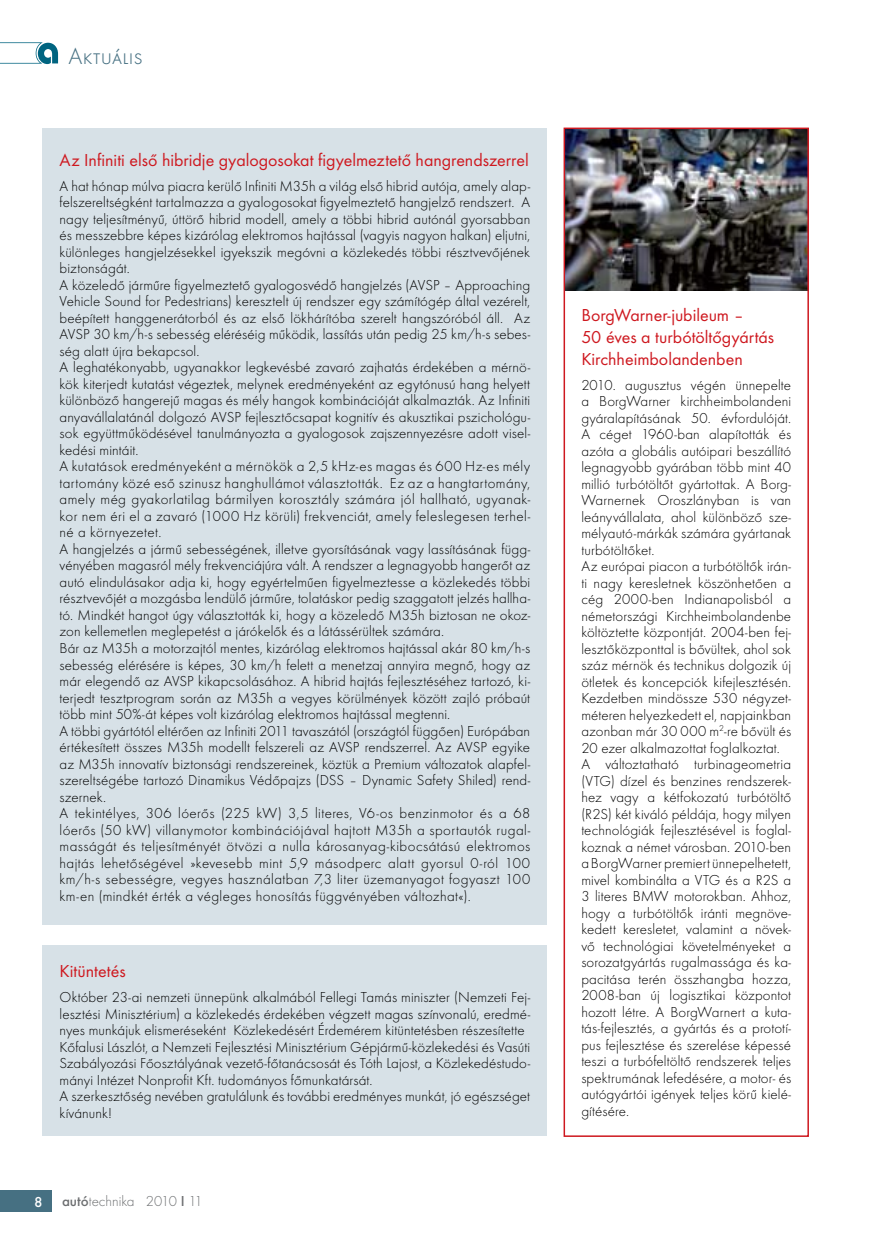
<style>
.page{position:relative;width:872px;height:1246px;background:#fff}
.page>*{position:absolute;margin:0;border:0;box-sizing:border-box;transform-origin:0 0}
.t1{font:300 24px "Futura TOT";color:#467082}
.t2{font:18px/21.6px "Futura TOT Boo";color:#ce181f}
.t3{font:300 15px/16.5px "Futura TOT";letter-spacing:.005em;color:#000}
.t4{font:300 15px "Futura TOT";color:#6d6f71}
.t5{font:500 15px "Futura TOT";color:#fff}
.s1{font-weight:500}
</style>
<div class="page">
<div style="left:0;top:1191px;width:51px;height:21px;background:#467082"></div>
<svg style="left:0;top:42px;width:58px;height:22px"></svg>
<img style="left:566px;top:131px;width:240px;height:160px">
<div style="left:563px;top:128px;width:246px;height:1009px;border:2px solid #ce181f"></div>
<div style="left:43px;top:128px;width:504px;height:797px;background:#d7e1e7"></div>
<div style="left:43px;top:945px;width:504px;height:191px;background:#d7e1e7"></div>
<h1 class="t1" style="left:68px;top:43px;width:76px">Aktuális</h1>
<p class="t2" style="left:60px;top:149px;width:471px">Az Infiniti első hibridje gyalogosokat figyelmeztető hangrendszerrel</p>
<p class="t3" style="left:60px;top:178px;width:472px">A hat hónap múlva piacra kerülő Infiniti M35h a világ első hibrid autója, amely alap&shy;felszereltségként tartalmazza a gyalogosokat figyelmeztető hangjelző rendszert. A nagy teljesítményű, úttörő hibrid modell, amely a többi hibrid autónál gyorsabban és messzebbre képes kizárólag elektromos hajtással (vagyis nagyon halkan) eljutni, különleges hangjelzésekkel igyekszik megóvni a közlekedés többi résztvevőjének biztonságát.<br>A közeledő járműre figyelmeztető gyalogosvédő hangjelzés (AVSP – Approaching Vehicle Sound for Pedestrians) keresztelt új rendszer egy számítógép által vezérelt, beépített hanggenerátorból és az első lökhárítóba szerelt hangszóróból áll. Az AVSP 30 km/h-s sebesség eléréséig működik, lassítás után pedig 25 km/h-s sebes&shy;ség alatt újra bekapcsol.<br>A leghatékonyabb, ugyanakkor legkevésbé zavaró zajhatás érdekében a mérnö&shy;kök kiterjedt kutatást végeztek, melynek eredményeként az egytónusú hang helyett különböző hangerejű magas és mély hangok kombinációját alkalmazták. Az Infiniti anyavállalatánál dolgozó AVSP fejlesztőcsapat kognitív és akusztikai pszichológu&shy;sok együttműködésével tanulmányozta a gyalogosok zajszennyezésre adott visel&shy;kedési mintáit.<br>A kutatások eredményeként a mérnökök a 2,5 kHz-es magas és 600 Hz-es mély tartomány közé eső szinusz hanghullámot választották. Ez az a hangtartomány, amely még gyakorlatilag bármilyen korosztály számára jól hallható, ugyanak&shy;kor nem éri el a zavaró (1000 Hz körüli) frekvenciát, amely feleslegesen terhel&shy;né a környezetet.<br>A hangjelzés a jármű sebességének, illetve gyorsításának vagy lassításának függ&shy;vényében magasról mély frekvenciájúra vált. A rendszer a legnagyobb hangerőt az autó elindulásakor adja ki, hogy egyértelműen figyelmeztesse a közlekedés többi résztvevőjét a mozgásba lendülő járműre, tolatáskor pedig szaggatott jelzés hallha&shy;tó. Mindkét hangot úgy választották ki, hogy a közeledő M35h biztosan ne okoz&shy;zon kellemetlen meglepetést a járókelők és a látássérültek számára.<br>Bár az M35h a motorzajtól mentes, kizárólag elektromos hajtással akár 80 km/h-s sebesség elérésére is képes, 30 km/h felett a menetzaj annyira megnő, hogy az már elegendő az AVSP kikapcsolásához. A hibrid hajtás fejlesztéséhez tartozó, ki&shy;terjedt tesztprogram során az M35h a vegyes körülmények között zajló próbaút több mint 50%-át képes volt kizárólag elektromos hajtással megtenni.<br>A többi gyártótól eltérően az Infiniti 2011 tavaszától (országtól függően) Európában értékesített összes M35h modellt felszereli az AVSP rendszerrel. Az AVSP egyike az M35h innovatív biztonsági rendszereinek, köztük a Premium változatok alapfel&shy;szereltségébe tartozó Dinamikus Védőpajzs (DSS – Dynamic Safety Shiled) rend&shy;szernek.<br>A tekintélyes, 306 lóerős (225 kW) 3,5 literes, V6-os benzinmotor és a 68 lóerős (50 kW) villanymotor kombinációjával hajtott M35h a sportautók rugal&shy;masságát és teljesítményét ötvözi a nulla károsanyag-kibocsátású elektromos hajtás lehetőségével »kevesebb mint 5,9 másodperc alatt gyorsul 0-ról 100 km/h-s sebességre, vegyes használatban 7,3 liter üzemanyagot fogyaszt 100 km-en (mindkét érték a végleges honosítás függvényében változhat«).</p>
<p class="t2" style="left:60px;top:960px;width:68px">Kitüntetés</p>
<p class="t3" style="left:60px;top:989px;width:472px">Október 23-ai nemzeti ünnepünk alkalmából Fellegi Tamás miniszter (Nemzeti Fej&shy;lesztési Minisztérium) a közlekedés érdekében végzett magas színvonalú, eredmé&shy;nyes munkájuk elismeréseként Közlekedésért Érdemérem kitüntetésben részesítette Kőfalusi Lászlót, a Nemzeti Fejlesztési Minisztérium Gépjármű-közlekedési és Vasúti Szabályozási Főosztályának vezető-főtanácsosát és Tóth Lajost, a Közlekedéstudo&shy;mányi Intézet Nonprofit Kft. tudományos főmunkatársát.<br>A szerkesztőség nevében gratulálunk és további eredményes munkát, jó egészséget kívánunk!</p>
<p class="t5" style="left:34px;top:1193px;width:10px">8</p>
<p class="t4" style="left:62px;top:1193px;width:142px"><span class="s1">autó</span>technika 2010 <span class="s1">I</span> 11</p>
<p class="t2" style="left:581px;top:304px;width:194px">BorgWarner-jubileum –<br>50 éves a turbótöltőgyártás<br>Kirchheimbolandenben</p>
<p class="t3" style="left:581px;top:376px;width:211px">2010. augusztus végén ünnepelte a BorgWarner kirchheimbolandeni gyáralapításának 50. évfordulóját.<br>A céget 1960-ban alapították és azóta a globális autóipari beszállító legnagyobb gyárában több mint 40 millió turbótöltőt gyártottak. A Borg-Warnernek Oroszlányban is van leányvállalata, ahol különböző sze&shy;mélyautó-márkák számára gyártanak turbótöltőket.<br>Az európai piacon a turbótöltők irán&shy;ti nagy keresletnek köszönhetően a cég 2000-ben Indianapolisból a németországi Kirchheimbolandenbe költöztette központját. 2004-ben fej&shy;lesztőközponttal is bővültek, ahol sok száz mérnök és technikus dolgozik új ötletek és koncepciók kifejlesztésén.<br>Kezdetben mindössze 530 négyzet&shy;méteren helyezkedett el, napjainkban azonban már 30 000 m<sup>2</sup>-re bővült és 20 ezer alkalmazottat foglalkoztat.<br>A változtatható turbinageometria (VTG) dízel és benzines rendszerek&shy;hez vagy a kétfokozatú turbótöltő (R2S) két kiváló példája, hogy milyen technológiák fejlesztésével is foglal&shy;koznak a német városban. 2010-ben a BorgWarner premiert ünnepelhetett, mivel kombinálta a VTG és a R2S a 3 literes BMW motorokban. Ahhoz, hogy a turbótöltők iránti megnöve&shy;kedett keresletet, valamint a növek&shy;vő technológiai követelményeket a sorozatgyártás rugalmassága és ka&shy;pacitása terén összhangba hozza, 2008-ban új logisztikai központot hozott létre. A BorgWarnert a kuta&shy;tás-fejlesztés, a gyártás és a prototí&shy;pus fejlesztése és szerelése képessé teszi a turbófeltöltő rendszerek teljes spektrumának lefedésére, a motor- és autógyártói igények teljes körű kielé&shy;gítésére.</p>
</div>
